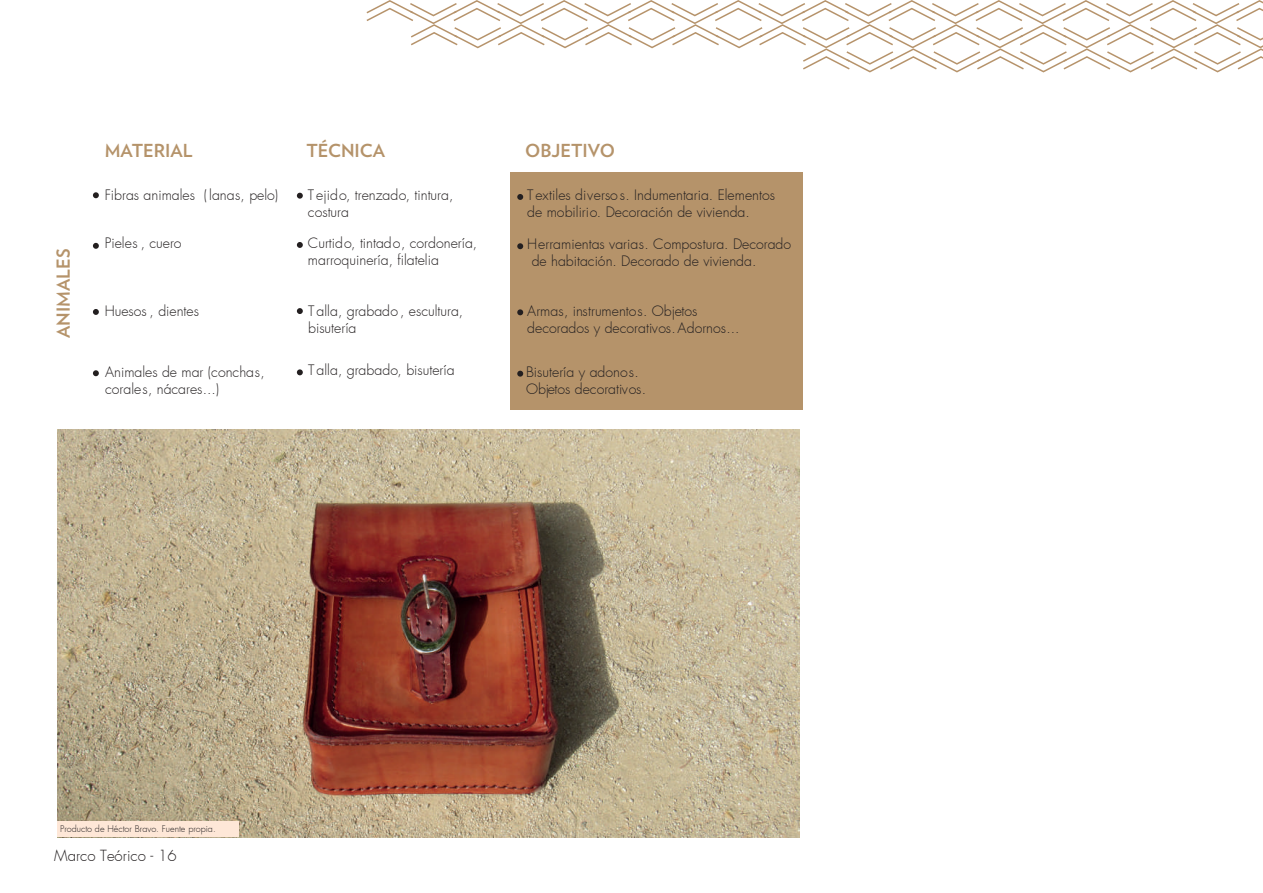
<style>
.page{position:relative;width:1263px;height:893px;background:#fff}
.page>*{position:absolute;margin:0;border:0;box-sizing:border-box;transform-origin:0 0}
.t1{font:700 18px "Verlag";color:#b5936a}
.t2{font:700 17.85px "Verlag";color:#b5936a}
.t3{font:300 15px "Futura";color:#231f20}
.t4{font:300 14.1px/17px "Futura";color:#231f20}
.t5{font:300 9px "Futura";color:#231f20}
</style>
<div class="page">
<div style="left:510px;top:173px;width:293px;height:237px;background:#b5936a"></div>
<svg style="left:93px;top:192px;width:6px;height:6px"></svg>
<svg style="left:93px;top:243px;width:6px;height:6px"></svg>
<svg style="left:93px;top:309px;width:6px;height:6px"></svg>
<svg style="left:93px;top:370px;width:6px;height:6px"></svg>
<svg style="left:297px;top:193px;width:6px;height:6px"></svg>
<svg style="left:297px;top:242px;width:6px;height:6px"></svg>
<svg style="left:297px;top:308px;width:6px;height:6px"></svg>
<svg style="left:297px;top:369px;width:6px;height:6px"></svg>
<svg style="left:517px;top:194px;width:6px;height:6px"></svg>
<svg style="left:517px;top:243px;width:6px;height:6px"></svg>
<svg style="left:517px;top:309px;width:6px;height:6px"></svg>
<svg style="left:517px;top:371px;width:6px;height:6px"></svg>
<img style="left:57px;top:429px;width:742px;height:408px">
<svg style="left:366px;top:0;width:897px;height:73px"></svg>
<div style="left:57px;top:821px;width:182px;height:16px;background:#fee7d7"></div>
<p class="t1" style="left:49px;top:338px;width:91px;rotate:-90deg">ANIMALES</p>
<p class="t2" style="left:105px;top:137px;width:89px">MATERIAL</p>
<p class="t2" style="left:306px;top:137px;width:80px">TÉCNICA</p>
<p class="t2" style="left:525px;top:137px;width:91px">OBJETIVO</p>
<p class="t4" style="left:105px;top:186px;width:175px">Fibras animales ( lanas, pelo)</p>
<p class="t4" style="left:105px;top:234px;width:78px">Pieles , cuero</p>
<p class="t4" style="left:105px;top:303px;width:96px">Huesos , dientes</p>
<p class="t4" style="left:105px;top:363px;width:161px">Animales de mar (conchas, corales, nácares...)</p>
<p class="t4" style="left:308px;top:186px;width:147px">T ejido, trenzado, tintura, costura</p>
<p class="t4" style="left:308px;top:235px;width:171px">Curtido, tintado, cordonería, marroquinería, filatelia</p>
<p class="t4" style="left:308px;top:303px;width:157px">T alla, grabado, escultura, bisutería</p>
<p class="t4" style="left:308px;top:361px;width:148px">T alla, grabado, bisutería</p>
<p class="t4" style="left:527px;top:186px;width:249px">T extiles diversos. Indumentaria. Elementos de mobilirio. Decoración de vivienda.</p>
<p class="t4" style="left:532px;top:236px;width:261px;text-indent:-4px">Herramientas varias. Compostura. Decorado de habitación. Decorado de vivienda.</p>
<p class="t4" style="left:527px;top:303px;width:214px">Armas, instrumentos. Objetos decorados y decorativos. Adornos...</p>
<p class="t4" style="left:526px;top:364px;width:122px">Bisutería y adonos.<br>Objetos decorativos.</p>
<p class="t5" style="left:60px;top:823px;width:157px">Producto de Héctor Bravo. Fuente propia.</p>
<p class="t3" style="left:54px;top:846px;width:124px">Marco Teórico - 16</p>
</div>
